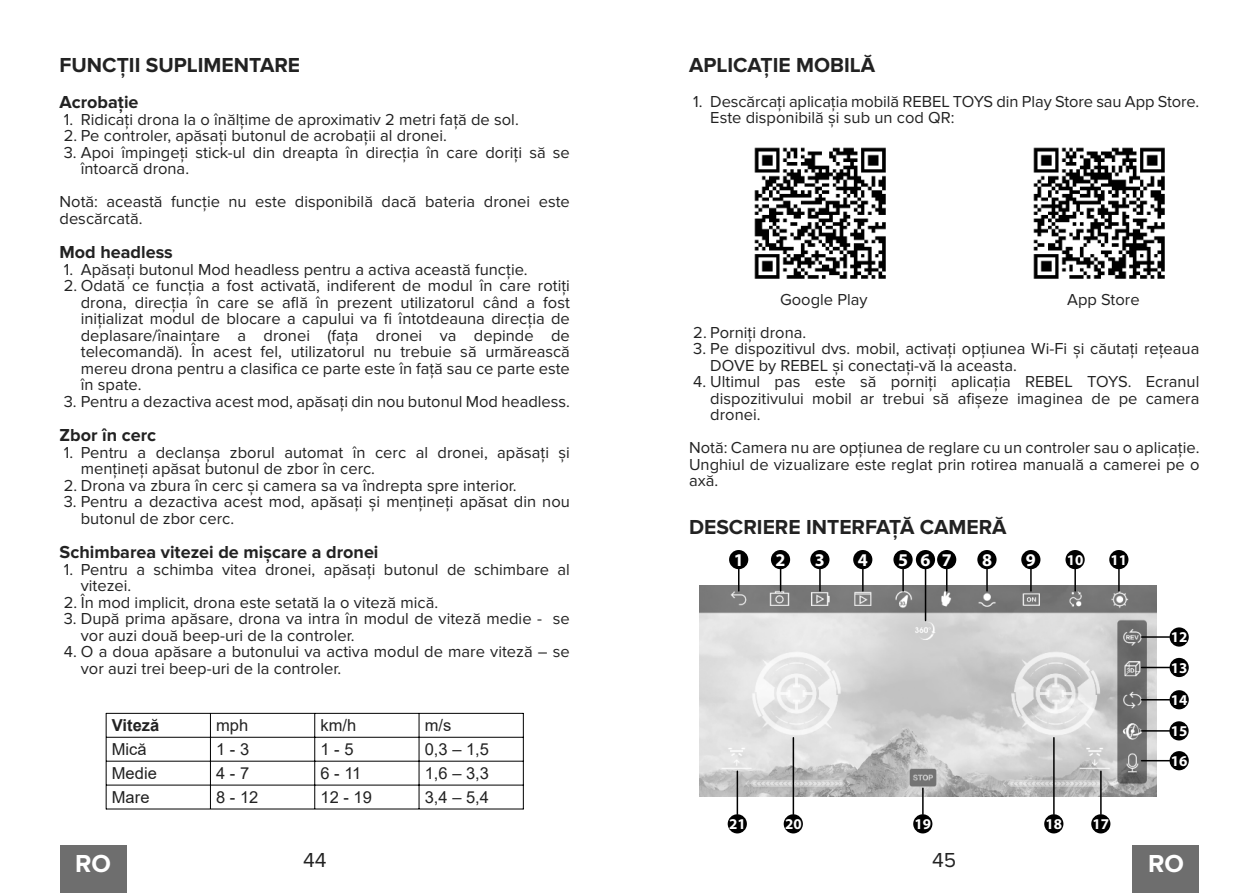
<style>
.page{position:relative;width:1259px;height:893px;background:#fff}
.page>*{position:absolute;margin:0;border:0;box-sizing:border-box;transform-origin:0 0}
.t1{font:700 25.5px "Proxima Nova";color:#fff}
.t2{font:700 21px "Proxima Nova";color:#222}
.t3{font:21px "Proxima Nova";color:#222}
.t4{font:700 18px "Proxima Nova";color:#222}
.t5{font:700 18px "Myriad Pro";color:#fff}
.t6{font:16.5px/16.5px "Proxima Nova";color:#222}
.t7{font:16.5px "Arial";color:#222}
.t8{font:700 16.5px "Arial";color:#222}
.t9{font:700 15px/30.5px "Myriad Pro";color:#fff}
</style>
<div class="page">
<div style="left:60px;top:845px;width:66px;height:48px;background:#6e6e6e"></div>
<div style="left:1132px;top:845px;width:67px;height:48px;background:#6e6e6e"></div>
<img style="left:754px;top:147px;width:132px;height:132px">
<img style="left:1033px;top:147px;width:132px;height:132px">
<img style="left:699px;top:585px;width:457px;height:211px">
<svg style="left:738px;top:569px;width:1px;height:22px"></svg>
<svg style="left:780px;top:569px;width:1px;height:22px"></svg>
<svg style="left:819px;top:569px;width:1px;height:22px"></svg>
<svg style="left:862px;top:569px;width:1px;height:22px"></svg>
<hr style="left:902px;top:569px;width:2px;height:22px;background:#000">
<svg style="left:946px;top:569px;width:1px;height:22px"></svg>
<svg style="left:986px;top:569px;width:1px;height:22px"></svg>
<svg style="left:1030px;top:569px;width:1px;height:22px"></svg>
<hr style="left:1074px;top:567px;width:2px;height:24px;background:#000">
<svg style="left:1118px;top:569px;width:1px;height:22px"></svg>
<hr style="left:1141px;top:636px;width:28px;height:2px;background:#000">
<svg style="left:1141px;top:667px;width:28px;height:1px"></svg>
<svg style="left:1141px;top:699px;width:28px;height:1px"></svg>
<hr style="left:1141px;top:730px;width:28px;height:2px;background:#000">
<svg style="left:1141px;top:760px;width:28px;height:1px"></svg>
<hr style="left:1100px;top:771px;width:1px;height:43px;background:#000">
<hr style="left:1053px;top:738px;width:1px;height:76px;background:#000">
<svg style="left:922px;top:788px;width:1px;height:26px"></svg>
<hr style="left:792px;top:738px;width:2px;height:76px;background:#000">
<hr style="left:736px;top:771px;width:2px;height:43px;background:#000">
<hr style="left:924px;top:569px;width:2px;height:51px;background:#000">
<div style="left:729px;top:550px;width:19px;height:19px;background:#000;border-radius:50%"></div>
<div style="left:771px;top:550px;width:19px;height:19px;background:#000;border-radius:50%"></div>
<div style="left:810px;top:550px;width:19px;height:19px;background:#000;border-radius:50%"></div>
<div style="left:853px;top:550px;width:19px;height:19px;background:#000;border-radius:50%"></div>
<div style="left:893px;top:550px;width:19px;height:19px;background:#000;border-radius:50%"></div>
<div style="left:916px;top:550px;width:19px;height:19px;background:#000;border-radius:50%"></div>
<div style="left:937px;top:550px;width:19px;height:19px;background:#000;border-radius:50%"></div>
<div style="left:977px;top:550px;width:19px;height:19px;background:#000;border-radius:50%"></div>
<div style="left:1021px;top:550px;width:19px;height:19px;background:#000;border-radius:50%"></div>
<div style="left:1065px;top:550px;width:19px;height:19px;background:#000;border-radius:50%"></div>
<div style="left:1109px;top:550px;width:19px;height:19px;background:#000;border-radius:50%"></div>
<div style="left:1169px;top:627px;width:19px;height:20px;background:#000;border-radius:50%"></div>
<div style="left:1169px;top:658px;width:19px;height:19px;background:#000;border-radius:50%"></div>
<div style="left:1169px;top:690px;width:19px;height:19px;background:#000;border-radius:50%"></div>
<div style="left:1169px;top:721px;width:19px;height:19px;background:#000;border-radius:50%"></div>
<div style="left:1169px;top:751px;width:19px;height:19px;background:#000;border-radius:50%"></div>
<div style="left:1091px;top:814px;width:19px;height:19px;background:#000;border-radius:50%"></div>
<div style="left:1044px;top:814px;width:19px;height:19px;background:#000;border-radius:50%"></div>
<div style="left:913px;top:814px;width:19px;height:19px;background:#000;border-radius:50%"></div>
<div style="left:783px;top:814px;width:20px;height:19px;background:#000;border-radius:50%"></div>
<div style="left:727px;top:814px;width:20px;height:19px;background:#000;border-radius:50%"></div>
<hr style="left:106px;top:713px;width:1px;height:96px;background:#000">
<hr style="left:523px;top:713px;width:1px;height:96px;background:#000">
<hr style="left:210px;top:713px;width:1px;height:96px;background:#000">
<hr style="left:314px;top:713px;width:1px;height:96px;background:#000">
<hr style="left:419px;top:713px;width:1px;height:96px;background:#000">
<hr style="left:106px;top:713px;width:417px;height:1px;background:#000">
<hr style="left:106px;top:737px;width:417px;height:1px;background:#000">
<hr style="left:106px;top:761px;width:417px;height:1px;background:#000">
<hr style="left:106px;top:785px;width:417px;height:1px;background:#000">
<hr style="left:106px;top:809px;width:417px;height:1px;background:#000">
<p class="t2" style="left:60px;top:55px;width:242px">FUNCȚII SUPLIMENTARE</p>
<p class="t4" style="left:60px;top:94px;width:81px">Acrobație</p>
<p class="t6" style="left:64px;top:111px;width:456px">1. Ridicați drona la o înălțime de aproximativ 2 metri față de sol.</p>
<p class="t6" style="left:64px;top:128px;width:385px">2. Pe controler, apăsați butonul de acrobații al dronei.</p>
<p class="t6" style="left:81px;top:144px;width:490px;text-indent:-17px">3. Apoi împingeți stick-ul din dreapta în direcția în care doriți să se întoarcă drona.</p>
<p class="t6" style="left:60px;top:194px;width:512px">Notă: această funcție nu este disponibilă dacă bateria dronei este descărcată.</p>
<p class="t4" style="left:60px;top:244px;width:115px">Mod headless</p>
<p class="t6" style="left:64px;top:261px;width:465px">1. Apăsați butonul Mod headless pentru a activa această funcție.</p>
<p class="t6" style="left:81px;top:278px;width:490px;text-align:justify;text-indent:-17px">2. Odată ce funcția a fost activată, indiferent de modul în care rotiți drona, direcția în care se află în prezent utilizatorul când a fost inițializat modul de blocare a capului va fi întotdeauna direcția de deplasare/înaintare a dronei (fața dronei va depinde de telecomandă). În acest fel, utilizatorul nu trebuie să urmărească mereu drona pentru a clasifica ce parte este în față sau ce parte este în spate.</p>
<p class="t6" style="left:64px;top:393px;width:508px">3. Pentru a dezactiva acest mod, apăsați din nou butonul Mod headless.</p>
<p class="t4" style="left:60px;top:427px;width:98px">Zbor în cerc</p>
<p class="t6" style="left:81px;top:444px;width:490px;text-indent:-17px">1. Pentru a declanșa zborul automat în cerc al dronei, apăsați și mențineți apăsat butonul de zbor în cerc.</p>
<p class="t6" style="left:64px;top:477px;width:454px">2. Drona va zbura în cerc și camera sa va îndrepta spre interior.</p>
<p class="t6" style="left:81px;top:494px;width:490px;text-indent:-17px">3. Pentru a dezactiva acest mod, apăsați și mențineți apăsat din nou butonul de zbor cerc.</p>
<p class="t4" style="left:60px;top:544px;width:320px">Schimbarea vitezei de mișcare a dronei</p>
<p class="t6" style="left:81px;top:561px;width:490px;text-indent:-17px">1. Pentru a schimba vitea dronei, apăsați butonul de schimbare al vitezei.</p>
<p class="t6" style="left:64px;top:594px;width:376px">2. În mod implicit, drona este setată la o viteză mică.</p>
<p class="t6" style="left:81px;top:611px;width:490px;text-indent:-17px">3. După prima apăsare, drona va intra în modul de viteză medie - se vor auzi două beep-uri de la controler.</p>
<p class="t6" style="left:81px;top:644px;width:490px;text-indent:-17px">4. O a doua apăsare a butonului va activa modul de mare viteză – se vor auzi trei beep-uri de la controler.</p>
<p class="t8" style="left:112px;top:719px;width:49px">Viteză</p>
<p class="t7" style="left:216px;top:719px;width:34px">mph</p>
<p class="t7" style="left:320px;top:719px;width:37px">km/h</p>
<p class="t7" style="left:425px;top:719px;width:28px">m/s</p>
<p class="t7" style="left:112px;top:743px;width:36px">Mică</p>
<p class="t7" style="left:216px;top:743px;width:35px">1 - 3</p>
<p class="t7" style="left:320px;top:743px;width:35px">1 - 5</p>
<p class="t7" style="left:425px;top:743px;width:66px">0,3 – 1,5</p>
<p class="t7" style="left:112px;top:767px;width:46px">Medie</p>
<p class="t7" style="left:216px;top:767px;width:35px">4 - 7</p>
<p class="t7" style="left:320px;top:767px;width:42px">6 - 11</p>
<p class="t7" style="left:425px;top:767px;width:66px">1,6 – 3,3</p>
<p class="t7" style="left:112px;top:791px;width:39px">Mare</p>
<p class="t7" style="left:216px;top:791px;width:44px">8 - 12</p>
<p class="t7" style="left:320px;top:791px;width:53px">12 - 19</p>
<p class="t7" style="left:425px;top:791px;width:66px">3,4 – 5,4</p>
<p class="t2" style="left:689px;top:55px;width:188px">APLICAȚIE MOBILĂ</p>
<p class="t6" style="left:710px;top:93px;width:490px;text-indent:-17px">1. Descărcați aplicația mobilă REBEL TOYS din Play Store sau App Store.<br>Este disponibilă și sub un cod QR:</p>
<p class="t6" style="left:780px;top:291px;width:89px">Google Play</p>
<p class="t6" style="left:1067px;top:291px;width:74px">App Store</p>
<p class="t6" style="left:693px;top:324px;width:114px">2. Porniți drona.</p>
<p class="t6" style="left:710px;top:341px;width:490px;text-indent:-17px">3. Pe dispozitivul dvs. mobil, activați opțiunea Wi-Fi și căutați rețeaua<br>DOVE by REBEL și conectați-vă la aceasta.</p>
<p class="t6" style="left:710px;top:374px;width:490px;text-align:justify;text-indent:-17px">4. Ultimul pas este să porniți aplicația REBEL TOYS. Ecranul dispozitivului mobil ar trebui să afișeze imaginea de pe camera dronei.</p>
<p class="t6" style="left:689px;top:440px;width:512px;text-align:justify">Notă: Camera nu are opțiunea de reglare cu un controler sau o aplicație.<br>Unghiul de vizualizare este reglat prin rotirea manuală a camerei pe o axă.</p>
<p class="t2" style="left:689px;top:517px;width:319px">DESCRIERE INTERFAȚĂ CAMERĂ</p>
<p class="t5" style="left:734px;top:552px;width:11px">1</p>
<p class="t5" style="left:775px;top:552px;width:11px">2</p>
<p class="t5" style="left:815px;top:552px;width:11px">3</p>
<p class="t5" style="left:858px;top:552px;width:11px">4</p>
<p class="t5" style="left:898px;top:552px;width:55px">567</p>
<p class="t5" style="left:982px;top:552px;width:11px">8</p>
<p class="t5" style="left:1026px;top:552px;width:11px">9</p>
<p class="t9" style="left:1067px;top:546px;width:18px">10</p>
<p class="t9" style="left:1110px;top:546px;width:18px">11</p>
<p class="t9" style="left:729px;top:810px;width:18px">21</p>
<p class="t9" style="left:785px;top:810px;width:18px">20</p>
<p class="t9" style="left:914px;top:810px;width:18px">19</p>
<p class="t9" style="left:1045px;top:810px;width:18px">18</p>
<p class="t9" style="left:1092px;top:810px;width:18px">17</p>
<p class="t9" style="left:1171px;top:623px;width:18px">12<br>13</p>
<p class="t9" style="left:1170px;top:686px;width:18px;text-align:justify">14<br>15<br>16</p>
<h1 class="t1" style="left:75px;top:851px;width:37px">RO</h1>
<p class="t3" style="left:303px;top:850px;width:25px">44</p>
<p class="t3" style="left:932px;top:850px;width:26px">45</p>
<h1 class="t1" style="left:1148px;top:851px;width:37px">RO</h1>
</div>
